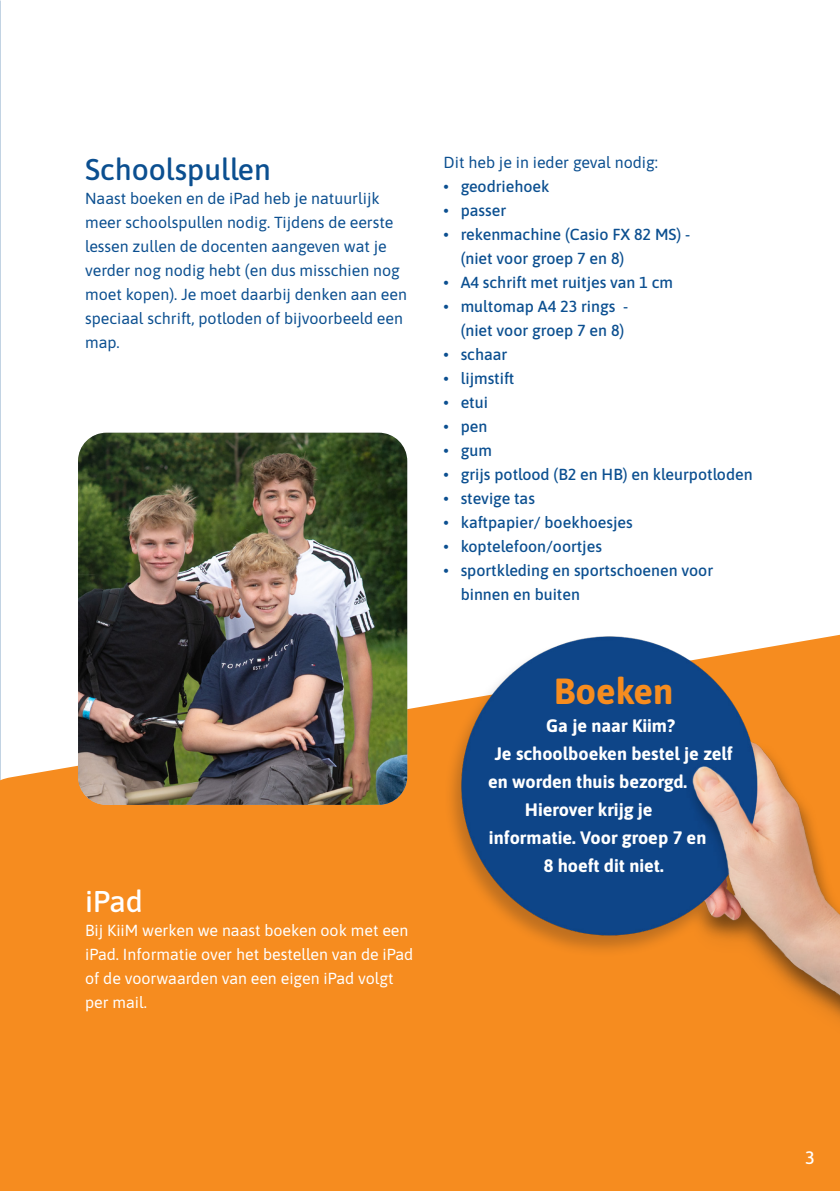
<style>
.page{position:relative;width:840px;height:1191px;background:#fff}
.page>*{position:absolute;margin:0;border:0;box-sizing:border-box;transform-origin:0 0}
.t1{font:700 36.4px "Asap";color:#f68c1f}
.Kop_wit{font:500 30px "Asap";color:#0b4f90}
.Kop{font:500 30px "Asap";color:#fff}
.t2{font:700 18px "Asap";color:#fff}
.Broodtekst{font:500 18px "Asap";color:#fff}
.Broodtekst-2{font:500 16px/24px "Asap";color:#0b4f90;text-align:right}
.Broodtekst-3{font:16px/24px "Asap";color:#0b4f90}
.Broodtekst-4{font:16px/24px "Asap";color:#fff}
</style>
<div class="page">
<div style="left:0;top:625px;width:839px;height:566px;background:#f68c1f"></div>
<img style="left:78px;top:433px;width:329px;height:372px">
<div style="left:443px;top:635px;width:396px;height:438px;background:#f68c1f"></div>
<img style="left:401px;top:573px;width:438px;height:482px">
<p class="Kop_wit" style="left:85px;top:149px;width:187px">Schoolspullen</p>
<p class="Broodtekst-3" style="left:85px;top:186px;width:323px">Naast boeken en de iPad heb je natuurlijk meer schoolspullen nodig. Tijdens de eerste lessen zullen de docenten aangeven wat je verder nog nodig hebt (en dus misschien nog moet kopen). Je moet daarbij denken aan een speciaal schrift, potloden of bijvoorbeeld een map.</p>
<p class="Kop" style="left:85px;top:881px;width:59px">iPad</p>
<p class="Broodtekst-4" style="left:85px;top:918px;width:329px">Bij KiiM werken we naast boeken ook met een iPad. Informatie over het bestellen van de iPad of de voorwaarden van een eigen iPad volgt per mail.</p>
<p class="Broodtekst-3" style="left:443px;top:150px;width:216px">Dit heb je in ieder geval nodig:</p>
<p class="Broodtekst-2" style="left:443px;top:174px;width:107px">• geodriehoek</p>
<p class="Broodtekst-2" style="left:443px;top:198px;width:64px">• passer</p>
<p class="Broodtekst-2" style="left:443px;top:222px;width:248px">• rekenmachine (Casio FX 82 MS) -</p>
<p class="Broodtekst-2" style="left:460px;top:246px;width:165px">(niet voor groep 7 en 8)</p>
<p class="Broodtekst-2" style="left:443px;top:270px;width:231px">• A4 schrift met ruitjes van 1 cm</p>
<p class="Broodtekst-2" style="left:443px;top:294px;width:186px">• multomap A4 23 rings - (niet voor groep 7 en 8)</p>
<p class="Broodtekst-2" style="left:443px;top:342px;width:65px">• schaar</p>
<p class="Broodtekst-2" style="left:443px;top:366px;width:72px">• lijmstift</p>
<p class="Broodtekst-2" style="left:443px;top:390px;width:46px">• etui</p>
<p class="Broodtekst-2" style="left:443px;top:414px;width:45px">• pen</p>
<p class="Broodtekst-2" style="left:443px;top:438px;width:50px">• gum</p>
<p class="Broodtekst-2" style="left:443px;top:462px;width:310px">• grijs potlood (B2 en HB) en kleurpotloden</p>
<p class="Broodtekst-2" style="left:443px;top:486px;width:93px">• stevige tas</p>
<p class="Broodtekst-2" style="left:443px;top:510px;width:190px">• kaftpapier/ boekhoesjes</p>
<p class="Broodtekst-2" style="left:443px;top:534px;width:160px">• koptelefoon/oortjes</p>
<p class="Broodtekst-2" style="left:460px;top:558px;width:254px;text-align:left;text-indent:-17px">• sportkleding en sportschoenen voor binnen en buiten</p>
<p class="t1" style="left:553px;top:666px;width:121px">Boeken</p>
<p class="t2" style="left:546px;top:713px;width:130px">Ga je naar Kiim?</p>
<p class="t2" style="left:494px;top:741px;width:239px">Je schoolboeken bestel je zelf</p>
<p class="t2" style="left:488px;top:769px;width:200px">en worden thuis bezorgd.</p>
<p class="t2" style="left:524px;top:797px;width:129px">Hierover krijg je</p>
<p class="t2" style="left:488px;top:825px;width:219px">informatie. Voor groep 7 en</p>
<p class="t2" style="left:543px;top:853px;width:121px">8 hoeft dit niet.</p>
<p class="Broodtekst" style="left:804px;top:1145px;width:11px">3</p>
</div>
